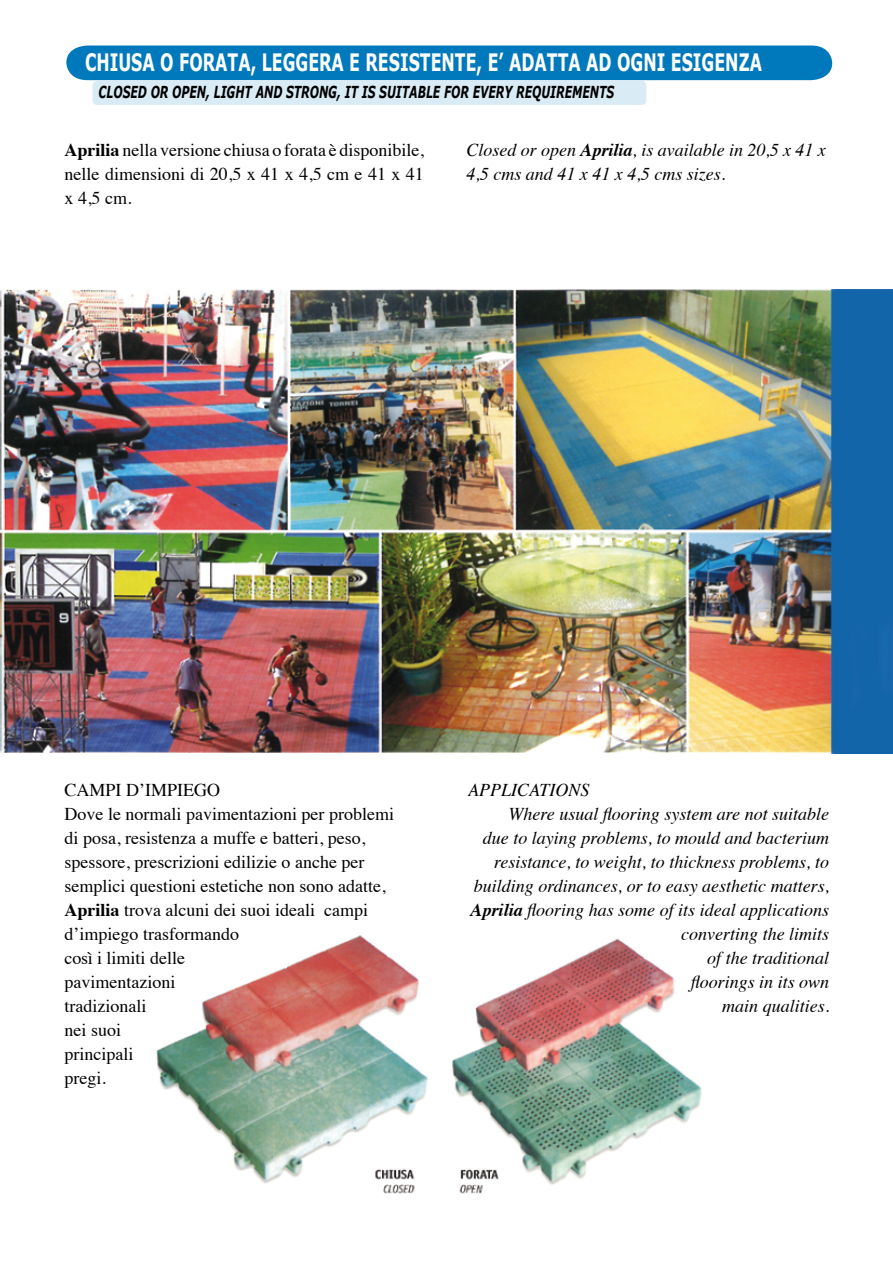
<style>
.page{position:relative;width:893px;height:1263px;background:#fff}
.page>*{position:absolute;margin:0;border:0;box-sizing:border-box;transform-origin:0 0}
.t1{font:700 24px "Verdana";color:#fff;scale:.66 1}
.t2{font:18px/24px "Times";color:#000;text-align:justify}
.t3{font:italic 18px/24px "Times";color:#000}
.t4{font:italic 700 16.5px "Verdana";color:#000;scale:.66 1}
.s1{font-weight:700}
</style>
<div class="page">
<img style="left:0;top:289px;width:893px;height:464px">
<div style="left:66px;top:46px;width:766px;height:34px;background:#0079bc"></div>
<div style="left:92px;top:81px;width:554px;height:24px;background:#d9ebf5;border-radius:4px"></div>
<img style="left:156px;top:935px;width:546px;height:259px">
<h1 class="t1" style="left:85px;top:47px;width:1027px">CHIUSA O FORATA, LEGGERA E RESISTENTE, E’ ADATTA AD OGNI ESIGENZA</h1>
<p class="t4" style="left:99px;top:82px;width:783px">CLOSED OR OPEN, LIGHT AND STRONG, IT IS SUITABLE FOR EVERY REQUIREMENTS</p>
<p class="t2" style="left:65px;top:136px;width:361px"><span class="s1">Aprilia</span> nella versione chiusa o forata è disponibile, nelle dimensioni di 20,5 x 41 x 4,5 cm e 41 x 41 x 4,5 cm.</p>
<p class="t3" style="left:466px;top:136px;width:361px">Closed or open <span class="s1">Aprilia</span>, is available in 20,5 x 41 x<br>4,5 cms and 41 x 41 x 4,5 cms sizes.</p>
<p class="t2" style="left:65px;top:776px;width:331px;text-align:left">CAMPI D’IMPIEGO<br>Dove le normali pavimentazioni per problemi di posa, resistenza a muffe e batteri, peso, spessore, prescrizioni edilizie o anche per semplici questioni estetiche non sono adatte,<br><span class="s1">Aprilia</span> trova alcuni dei suoi ideali campi d’impiego trasformando<br>così i limiti delle<br>pavimentazioni<br>tradizionali<br>nei suoi<br>principali<br>pregi.</p>
<p class="t3" style="left:468px;top:777px;width:123px">APPLICATIONS</p>
<p class="t3" style="left:508px;top:801px;width:322px">Where usual flooring system are not suitable</p>
<p class="t3" style="left:483px;top:825px;width:348px">due to laying problems, to mould and bacterium</p>
<p class="t3" style="left:494px;top:849px;width:337px">resistance, to weight, to thickness problems, to</p>
<p class="t3" style="left:474px;top:873px;width:357px">building ordinances, or to easy aesthetic matters,</p>
<p class="t3" style="left:471px;top:897px;width:360px"><span class="s1">Aprilia</span> flooring has some of its ideal applications</p>
<p class="t3" style="left:681px;top:921px;width:149px">converting the limits</p>
<p class="t3" style="left:707px;top:945px;width:124px">of the traditional</p>
<p class="t3" style="left:691px;top:969px;width:140px">floorings in its own</p>
<p class="t3" style="left:722px;top:993px;width:109px">main qualities.</p>
</div>
